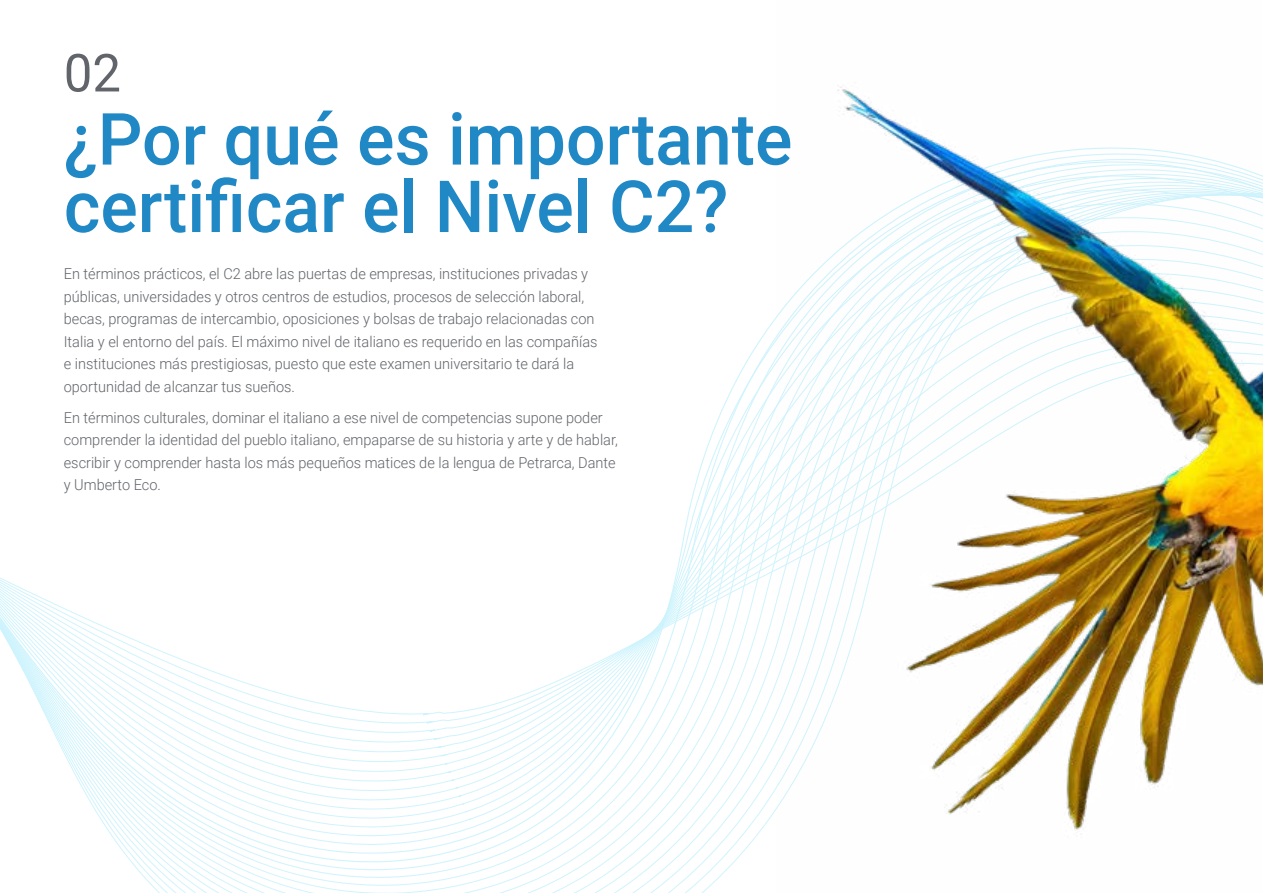
<style>
.page{position:relative;width:1263px;height:893px;background:#fff}
.page>*{position:absolute;margin:0;border:0;box-sizing:border-box;transform-origin:0 0}
.t1{font:500 72px/67.5px "Roboto";color:#2088c5}
.t2{font:52.5px "Roboto";color:#61646a}
.t3{font:300 15px/22.5px "Roboto";color:#61646a}
</style>
<div class="page">
<svg style="left:0;top:317px;width:776px;height:576px"></svg>
<img style="left:776px;top:85px;width:487px;height:745px">
<h2 class="t2" style="left:64px;top:36px;width:59px">02</h2>
<h1 class="t1" style="left:64px;top:103px;width:730px">¿Por qué es importante certificar el Nivel C2?</h1>
<p class="t3" style="left:64px;top:262px;width:535px">En términos prácticos, el C2 abre las puertas de empresas, instituciones privadas y públicas, universidades y otros centros de estudios, procesos de selección laboral, becas, programas de intercambio, oposiciones y bolsas de trabajo relacionadas con Italia y el entorno del país. El máximo nivel de italiano es requerido en las compañías e instituciones más prestigiosas, puesto que este examen universitario te dará la oportunidad de alcanzar tus sueños.</p>
<p class="t3" style="left:64px;top:405px;width:556px">En términos culturales, dominar el italiano a ese nivel de competencias supone poder comprender la identidad del pueblo italiano, empaparse de su historia y arte y de hablar, escribir y comprender hasta los más pequeños matices de la lengua de Petrarca, Dante y Umberto Eco.</p>
</div>
